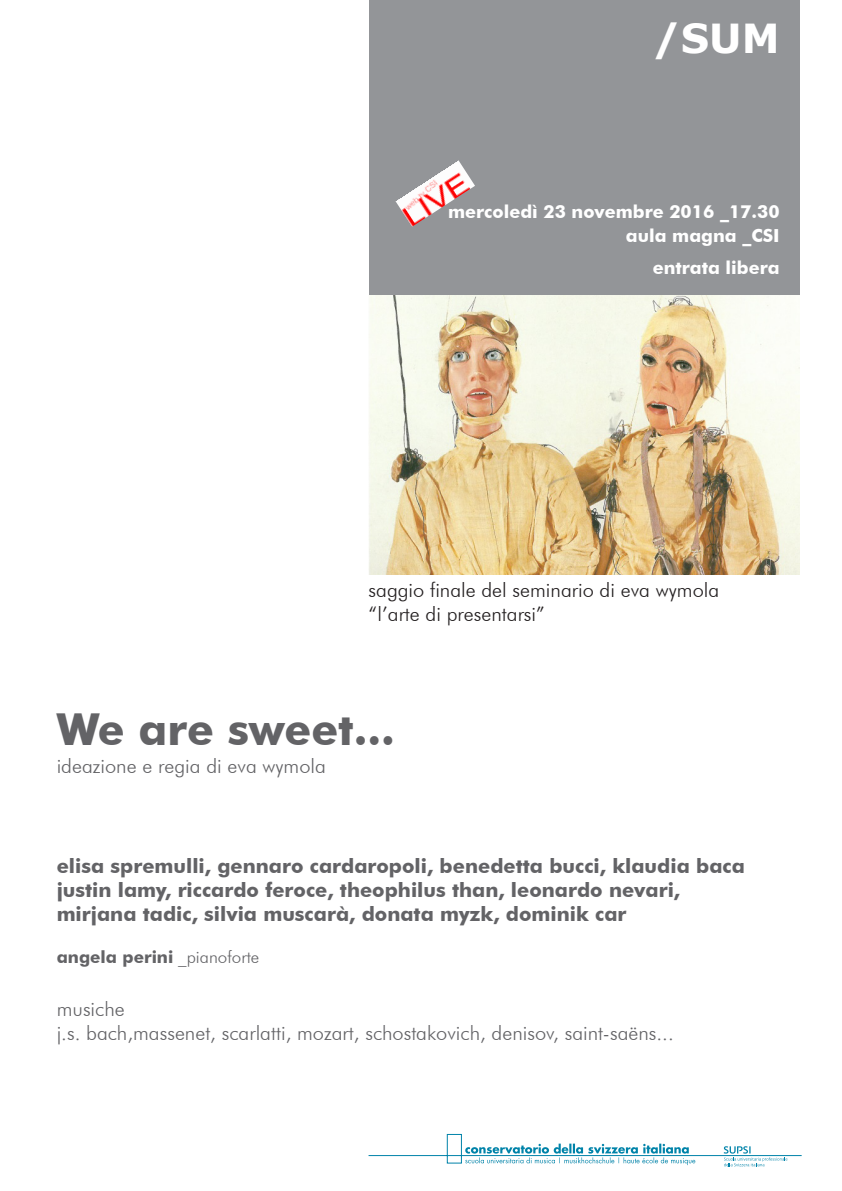
<style>
.page{position:relative;width:842px;height:1191px;background:#fff}
.page>*{position:absolute;margin:0;border:0;box-sizing:border-box;transform-origin:0 0}
.t1{font:700 44px "Futura BT";color:#636366}
.t2{font:700 40px "Verdana";color:#fff}
.t3{font:700 20px "Futura BT";color:#636366}
.t4{font:300 20px "Futura BT";color:#636366}
.t5{font:300 20px "Futura BT";color:#231f20}
.t6{font:700 18px "Futura BT";color:#fff}
.t7{font:700 17px "Futura BT";color:#636366}
.s1{font-weight:300}
</style>
<div class="page">
<div style="left:369px;top:0;width:430px;height:295px;background:#939598"></div>
<svg style="left:368px;top:1134px;width:434px;height:32px"></svg>
<img style="left:395px;top:160px;width:80px;height:67px">
<img style="left:369px;top:296px;width:430px;height:278px">
<p class="t2" style="left:653px;top:10px;width:128px">/SUM</p>
<p class="t6" style="left:448px;top:200px;width:333px">mercoledì 23 novembre 2016 _17.30</p>
<p class="t6" style="left:626px;top:224px;width:155px">aula magna _CSI</p>
<p class="t6" style="left:653px;top:256px;width:128px">entrata libera</p>
<p class="t5" style="left:369px;top:578px;width:352px">saggio finale del seminario di eva wymola</p>
<p class="t5" style="left:369px;top:602px;width:178px">“l’arte di presentarsi”</p>
<p class="t1" style="left:57px;top:702px;width:340px">We are sweet...</p>
<p class="t4" style="left:57px;top:753px;width:271px">ideazione e regia di eva wymola</p>
<p class="t3" style="left:57px;top:853px;width:690px">elisa spremulli, gennaro cardaropoli, benedetta bucci, klaudia baca</p>
<p class="t3" style="left:57px;top:877px;width:625px">justin lamy, riccardo feroce, theophilus than, leonardo nevari,</p>
<p class="t3" style="left:57px;top:901px;width:571px">mirjana tadic, silvia muscarà, donata myzk, dominik car</p>
<p class="t7" style="left:57px;top:946px;width:204px">angela perini <span class="s1">_pianoforte</span></p>
<p class="t4" style="left:57px;top:996px;width:70px">musiche</p>
<p class="t4" style="left:57px;top:1020px;width:619px">j.s. bach,massenet, scarlatti, mozart, schostakovich, denisov, saint-saëns...</p>
</div>
